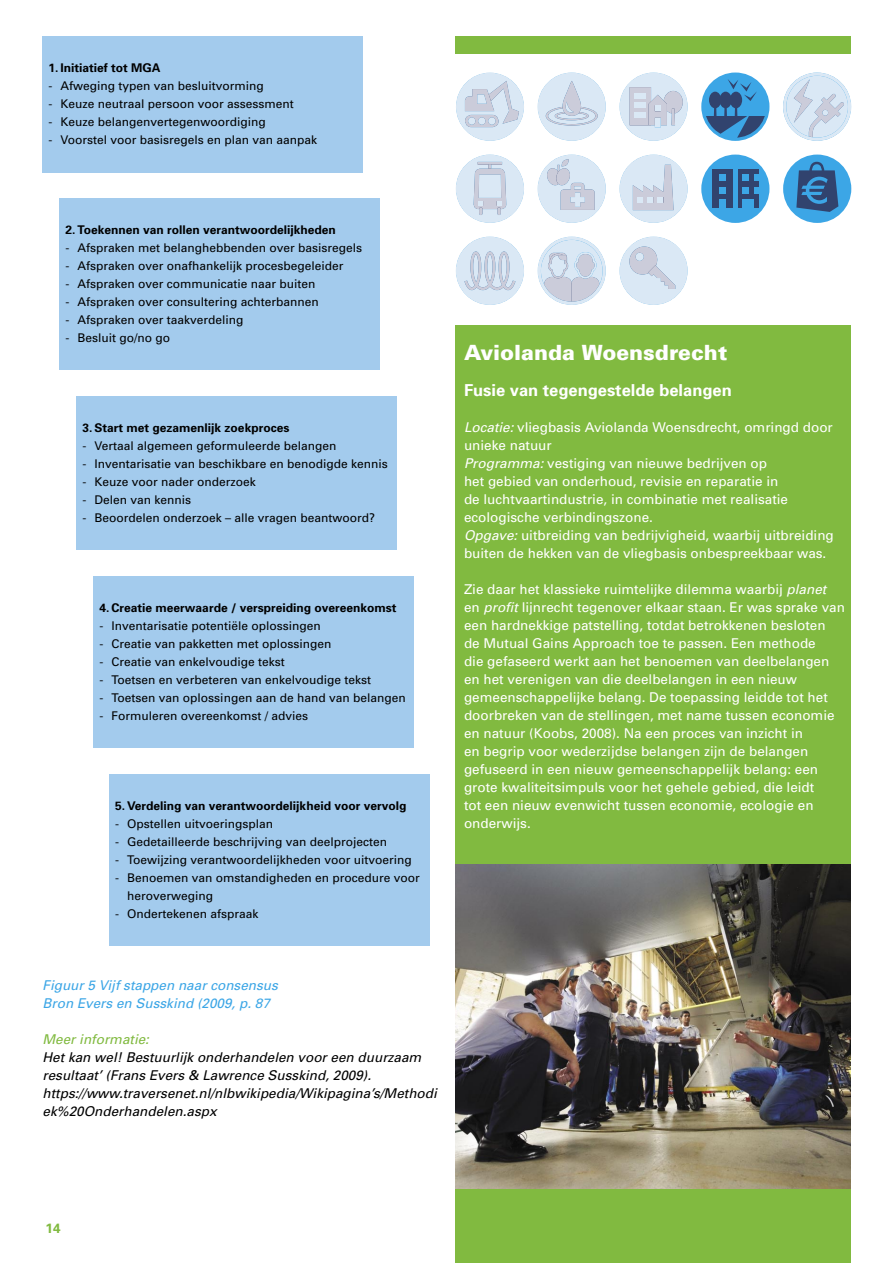
<style>
.page{position:relative;width:893px;height:1263px;background:#fff}
.page>*{position:absolute;margin:0;border:0;box-sizing:border-box;transform-origin:0 0}
.t1{font:900 21px "Univers";color:#fff}
.t2{font:700 16.5px "Univers";color:#fff}
.t3{font:13.5px/18px "Univers";color:#fff}
.t4{font:italic 13.5px/18px "Univers";color:#000}
.t5{font:italic 13.5px/18px "Univers";color:#3ca6e6}
.t6{font:italic 13.5px "Univers";color:#81ba40}
.t7{font:700 13.5px "Univers";color:#81ba40}
.t8{font:12px/18px "Univers";color:#000}
.t9{font:700 12px "Univers";color:#000}
.s1{font-style:italic}
</style>
<div class="page">
<div style="left:455px;top:36px;width:395px;height:882px;background:#81ba40"></div>
<div style="left:447px;top:54px;width:413px;height:270px;background:#fff"></div>
<div style="left:783px;top:155px;width:68px;height:68px;background:#3ca6e6;border-radius:50%"></div>
<svg style="left:796px;top:162px;width:42px;height:50px"></svg>
<svg style="left:456px;top:72px;width:313px;height:233px"></svg>
<svg style="left:783px;top:72px;width:69px;height:69px"></svg>
<div style="left:43px;top:36px;width:320px;height:136px;background:#a3cbed"></div>
<div style="left:60px;top:198px;width:320px;height:172px;background:#a3cbed"></div>
<div style="left:77px;top:396px;width:320px;height:154px;background:#a3cbed"></div>
<div style="left:94px;top:576px;width:320px;height:171px;background:#a3cbed"></div>
<div style="left:109px;top:774px;width:320px;height:172px;background:#a3cbed"></div>
<div style="left:455px;top:1188px;width:395px;height:75px;background:#81ba40"></div>
<img style="left:455px;top:864px;width:395px;height:324px">
<p class="t9" style="left:49px;top:61px;width:114px">1. Initiatief tot MGA</p>
<p class="t8" style="left:49px;top:77px;width:217px">- Afweging typen van besluitvorming</p>
<p class="t8" style="left:49px;top:95px;width:247px">- Keuze neutraal persoon voor assessment</p>
<p class="t8" style="left:49px;top:113px;width:219px">- Keuze belangenvertegenwoordiging</p>
<p class="t8" style="left:49px;top:131px;width:270px">- Voorstel voor basisregels en plan van aanpak</p>
<p class="t9" style="left:66px;top:223px;width:272px">2. Toekennen van rollen verantwoordelijkheden</p>
<p class="t8" style="left:66px;top:239px;width:298px">- Afspraken met belanghebbenden over basisregels</p>
<p class="t8" style="left:66px;top:257px;width:280px">- Afspraken over onafhankelijk procesbegeleider</p>
<p class="t8" style="left:66px;top:275px;width:252px">- Afspraken over communicatie naar buiten</p>
<p class="t8" style="left:66px;top:293px;width:255px">- Afspraken over consultering achterbannen</p>
<p class="t8" style="left:66px;top:311px;width:180px">- Afspraken over taakverdeling</p>
<p class="t8" style="left:66px;top:329px;width:106px">- Besluit go/no go</p>
<p class="t9" style="left:83px;top:421px;width:208px">3. Start met gezamenlijk zoekproces</p>
<p class="t8" style="left:83px;top:437px;width:255px">- Vertaal algemeen geformuleerde belangen</p>
<p class="t8" style="left:83px;top:455px;width:307px">- Inventarisatie van beschikbare en benodigde kennis</p>
<p class="t8" style="left:83px;top:473px;width:175px">- Keuze voor nader onderzoek</p>
<p class="t8" style="left:83px;top:491px;width:110px">- Delen van kennis</p>
<p class="t8" style="left:83px;top:509px;width:294px">- Beoordelen onderzoek – alle vragen beantwoord?</p>
<p class="t9" style="left:100px;top:601px;width:298px">4. Creatie meerwaarde / verspreiding overeenkomst</p>
<p class="t8" style="left:100px;top:617px;width:223px">- Inventarisatie potentiële oplossingen</p>
<p class="t8" style="left:100px;top:635px;width:234px">- Creatie van pakketten met oplossingen</p>
<p class="t8" style="left:100px;top:653px;width:187px">- Creatie van enkelvoudige tekst</p>
<p class="t8" style="left:100px;top:671px;width:273px">- Toetsen en verbeteren van enkelvoudige tekst</p>
<p class="t8" style="left:100px;top:689px;width:308px">- Toetsen van oplossingen aan de hand van belangen</p>
<p class="t8" style="left:100px;top:707px;width:210px">- Formuleren overeenkomst / advies</p>
<p class="t9" style="left:115px;top:799px;width:293px">5. Verdeling van verantwoordelijkheid voor vervolg</p>
<p class="t8" style="left:115px;top:815px;width:160px">- Opstellen uitvoeringsplan</p>
<p class="t8" style="left:115px;top:833px;width:274px">- Gedetailleerde beschrijving van deelprojecten</p>
<p class="t8" style="left:115px;top:851px;width:298px">- Toewijzing verantwoordelijkheden voor uitvoering</p>
<p class="t8" style="left:127px;top:869px;width:294px;text-indent:-12px">- Benoemen van omstandigheden en procedure voor heroverweging</p>
<p class="t8" style="left:115px;top:905px;width:145px">- Ondertekenen afspraak</p>
<p class="t5" style="left:43px;top:976px;width:237px">Figuur 5 Vijf stappen naar consensus<br>Bron Evers en Susskind (2009, p. 87</p>
<p class="t6" style="left:43px;top:1031px;width:108px">Meer informatie:</p>
<p class="t4" style="left:43px;top:1048px;width:396px">Het kan wel! Bestuurlijk onderhandelen voor een duurzaam resultaat’ (Frans Evers &amp; Lawrence Susskind, 2009). https://www.traversenet.nl/nlbwikipedia/Wikipagina’s/Methodi ek%20Onderhandelen.aspx</p>
<h1 class="t1" style="left:464px;top:339px;width:265px">Aviolanda Woensdrecht</h1>
<p class="t2" style="left:464px;top:380px;width:269px">Fusie van tegengestelde belangen</p>
<p class="t3" style="left:464px;top:418px;width:371px"><span class="s1">Locatie:</span> vliegbasis Aviolanda Woensdrecht, omringd door unieke natuur<br><span class="s1">Programma:</span> vestiging van nieuwe bedrijven op<br>het gebied van onderhoud, revisie en reparatie in<br>de luchtvaartindustrie, in combinatie met realisatie ecologische verbindingszone.<br><span class="s1">Opgave:</span> uitbreiding van bedrijvigheid, waarbij uitbreiding buiten de hekken van de vliegbasis onbespreekbaar was.</p>
<p class="t3" style="left:464px;top:580px;width:382px">Zie daar het klassieke ruimtelijke dilemma waarbij <span class="s1">planet </span>en <span class="s1">profit</span> lijnrecht tegenover elkaar staan. Er was sprake van een hardnekkige patstelling, totdat betrokkenen besloten<br>de Mutual Gains Approach toe te passen. Een methode<br>die gefaseerd werkt aan het benoemen van deelbelangen en het verenigen van die deelbelangen in een nieuw gemeenschappelijke belang. De toepassing leidde tot het doorbreken van de stellingen, met name tussen economie en natuur (Koobs, 2008). Na een proces van inzicht in<br>en begrip voor wederzijdse belangen zijn de belangen gefuseerd in een nieuw gemeenschappelijk belang: een grote kwaliteitsimpuls voor het gehele gebied, die leidt<br>tot een nieuw evenwicht tussen economie, ecologie en onderwijs.</p>
<p class="t7" style="left:46px;top:1220px;width:17px">14</p>
</div>
